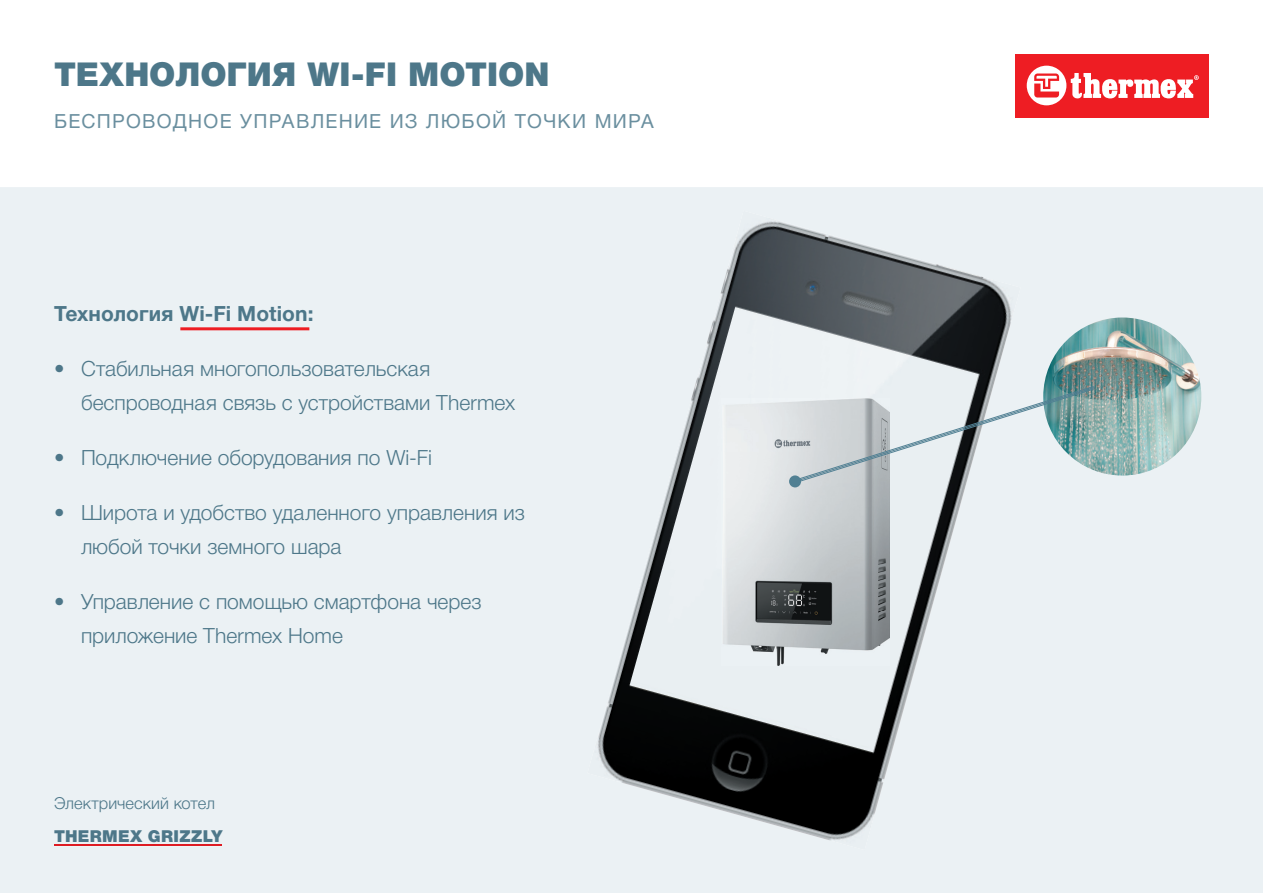
<style>
.page{position:relative;width:1263px;height:893px;background:#fff}
.page>*{position:absolute;margin:0;border:0;box-sizing:border-box;transform-origin:0 0}
.t1{font:900 33px "Helvetica Neue Cyr";color:#4d7789}
.t2{font:300 21px/34.5px "Helvetica Neue Cyr";color:#4d7789}
.t3{font:700 21px "Helvetica Neue Cyr";letter-spacing:.005em;color:#4d7789}
.t4{font:19.5px "Helvetica Neue Cyr";letter-spacing:.06em;color:#6a8f9f}
.t5{font:300 16.5px "Helvetica Neue Cyr";letter-spacing:.005em;color:#4d7789}
.t6{font:900 16.5px "Helvetica Neue Cyr";letter-spacing:.02em;color:#4d7789}
</style>
<div class="page">
<div style="left:1015px;top:54px;width:194px;height:63px;background:#ee1d23"></div>
<svg style="left:1027px;top:66px;width:172px;height:39px"></svg>
<div style="left:0;top:187px;width:1263px;height:706px;background:#ebf1f4"></div>
<hr style="left:54px;top:845px;width:168px;height:1px;background:#de1c23">
<img style="left:587px;top:211px;width:434px;height:639px">
<img style="left:1043px;top:317px;width:158px;height:159px;border-radius:79px">
<img style="left:721px;top:399px;width:168px;height:266px">
<svg style="left:794px;top:386px;width:301px;height:97px;background:#c5d0d3"></svg>
<div style="left:789px;top:475px;width:12px;height:13px;background:#518093;border-radius:50%"></div>
<hr style="left:180px;top:327px;width:129px;height:3px;background:#ee1d23">
<h1 class="t1" style="left:54px;top:55px;width:497px">ТЕХНОЛОГИЯ WI-FI MOTION</h1>
<p class="t4" style="left:54px;top:111px;width:601px">БЕСПРОВОДНОЕ УПРАВЛЕНИЕ ИЗ ЛЮБОЙ ТОЧКИ МИРА</p>
<p class="t3" style="left:54px;top:302px;width:261px">Технология Wi-Fi Motion:</p>
<p class="t2" style="left:81px;top:351px;width:436px;text-indent:-27px">• Стабильная многопользовательская беспроводная связь с устройствами Thermex</p>
<p class="t2" style="left:54px;top:440px;width:379px">• Подключение оборудования по Wi-Fi</p>
<p class="t2" style="left:81px;top:495px;width:445px;text-indent:-27px">• Широта и удобство удаленного управления из любой точки земного шара</p>
<p class="t2" style="left:81px;top:584px;width:402px;text-indent:-27px">• Управление с помощью смартфона через приложение Thermex Home</p>
<p class="t5" style="left:54px;top:794px;width:163px">Электрический котел</p>
<p class="t6" style="left:54px;top:827px;width:170px">THERMEX GRIZZLY</p>
</div>
